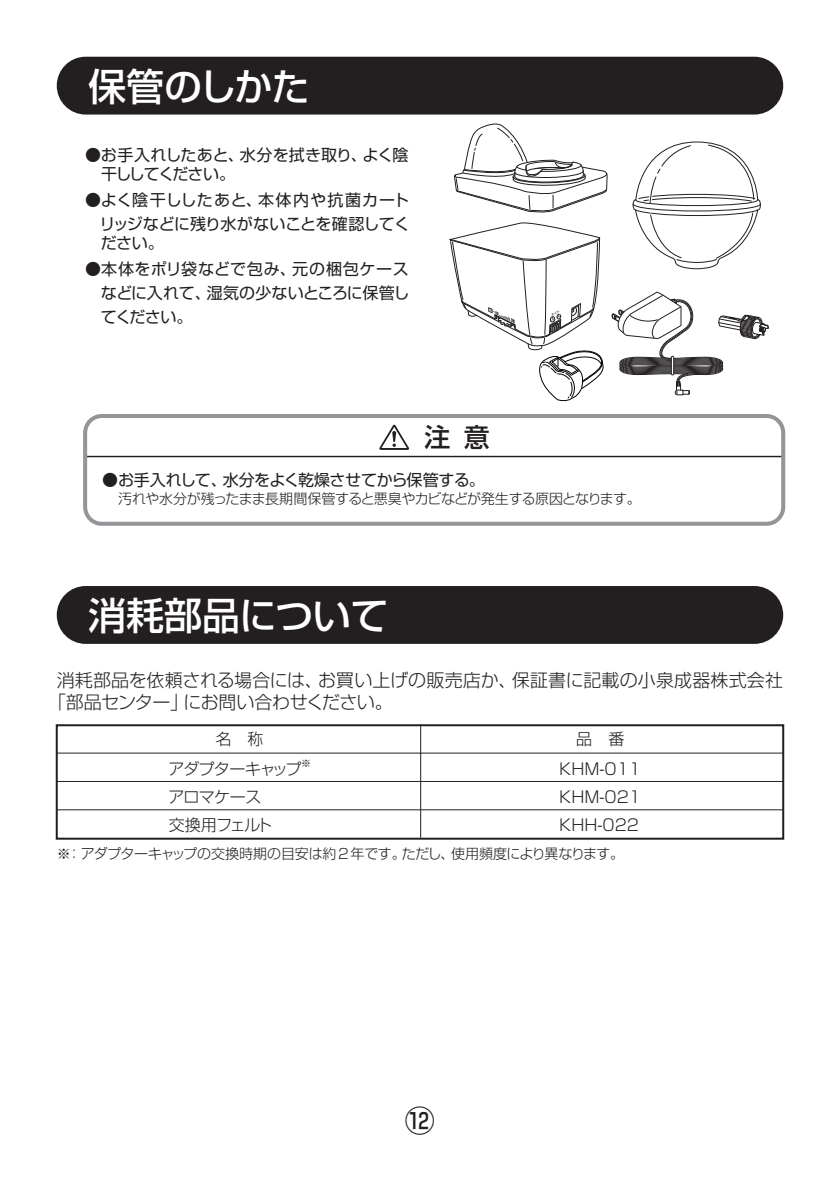
<style>
.page{position:relative;width:840px;height:1191px;background:#fff}
.page>*{position:absolute;margin:0;border:0;box-sizing:border-box;transform-origin:0 0}
.t1{font:500 38px "Shin Go Pro";letter-spacing:-.005em;color:#fff}
.t2{font:500 30px "Shin Go Pro";color:#231f20}
.t3{font:500 26px "Shin Go Pro";color:#231f20}
.t4{font:300 18px/21.6px "Shin Go Pro";letter-spacing:-.005em;color:#231f20}
.t5{font:16px/24px "Shin Go Pro";letter-spacing:-.01em;color:#231f20;text-align:right}
.t6{font:16px/19.2px "Shin Go Pro";letter-spacing:-.035em;color:#231f20}
.t7{font:16px "Shin Go Pro";letter-spacing:-.03em;color:#231f20}
.t8{font:300 16px "Shin Go Pro";letter-spacing:-.02em;color:#231f20}
.t9{font:300 16px/27.6px "Shin Go Pro";color:#231f20}
.t10{font:300 16px "Shin Go Pro";letter-spacing:-.06em;color:#231f20}
.t11{font:300 16px "Shin Go Pro";letter-spacing:-.07em;color:#231f20}
.t12{font:300 14px "Shin Go Pro";letter-spacing:-.03em;color:#231f20}
.t13{font:300 14px "Shin Go Pro";letter-spacing:-.05em;color:#231f20}
.t14{font:300 10px "Shin Go Pro";color:#231f20}
</style>
<div class="page">
<svg style="left:632px;top:141px;width:128px;height:128px"></svg>
<svg style="left:454px;top:124px;width:153px;height:89px"></svg>
<svg style="left:611px;top:291px;width:157px;height:104px"></svg>
<div style="left:57px;top:586px;width:725px;height:58px;background:#231f20;border-radius:29px"></div>
<div style="left:57px;top:57px;width:725px;height:58px;background:#231f20;border-radius:29px"></div>
<hr style="left:85px;top:456px;width:697px;height:1px;background:#231f20">
<div style="left:83px;top:414px;width:701px;height:112px;border:4px solid #939598;border-radius:17px"></div>
<svg style="left:379px;top:425px;width:30px;height:25px"></svg>
<hr style="left:57px;top:752px;width:725px;height:1px;background:#231f20">
<hr style="left:57px;top:781px;width:725px;height:1px;background:#231f20">
<hr style="left:57px;top:809px;width:725px;height:1px;background:#231f20">
<hr style="left:420px;top:724px;width:1px;height:113px;background:#231f20">
<div style="left:56px;top:724px;width:727px;height:115px;border:2px solid #231f20"></div>
<svg style="left:449px;top:222px;width:154px;height:180px"></svg>
<h1 class="t1" style="left:88px;top:55px;width:223px">保管のしかた</h1>
<p class="t6" style="left:101px;top:143px;width:308px;text-indent:-16px">●お手入れしたあと、水分を拭き取り、よく陰干ししてください。</p>
<p class="t5" style="left:85px;top:186px;width:326px">●よく陰干ししたあと、本体内や抗菌カートリッジなどに残り水がないことを確認してく</p>
<p class="t5" style="left:101px;top:229px;width:64px">ださい。</p>
<p class="t5" style="left:101px;top:255px;width:310px;text-align:justify;text-indent:-16px">●本体をポリ袋などで包み、元の梱包ケースなどに入れて、湿気の少ないところに保管してください。</p>
<h3 class="t3" style="left:424px;top:416px;width:66px">注意</h3>
<p class="t7" style="left:102px;top:466px;width:384px">●お手入れして、水分をよく乾燥させてから保管する。</p>
<p class="t13" style="left:118px;top:487px;width:524px">汚れや水分が残ったまま長期間保管すると悪臭やカビなどが発生する原因となります。</p>
<h1 class="t1" style="left:88px;top:584px;width:302px">消耗部品について</h1>
<p class="t4" style="left:48px;top:667px;width:736px;text-indent:9px">消耗部品を依頼される場合には、お買い上げの販売店か、保証書に記載の小泉成器株式会社「部品センター」にお問い合わせください。</p>
<p class="t8" style="left:215px;top:725px;width:49px">名　称</p>
<p class="t8" style="left:576px;top:725px;width:49px">品　番</p>
<p class="t10" style="left:168px;top:756px;width:134px">アダプターキャップ</p>
<p class="t14" style="left:301px;top:755px;width:11px">※</p>
<p class="t8" style="left:168px;top:783px;width:95px">アロマケース</p>
<p class="t9" style="left:559px;top:753px;width:83px">KHM-011<br>KHM-021</p>
<p class="t11" style="left:169px;top:811px;width:105px">交換用フェルト</p>
<p class="t8" style="left:559px;top:811px;width:81px">KHH-022</p>
<p class="t12" style="left:57px;top:842px;width:568px">※：アダプターキャップの交換時期の目安は約2年です。ただし、使用頻度により異なります。</p>
<h2 class="t2" style="left:404px;top:1095px;width:31px">⑫</h2>
</div>
